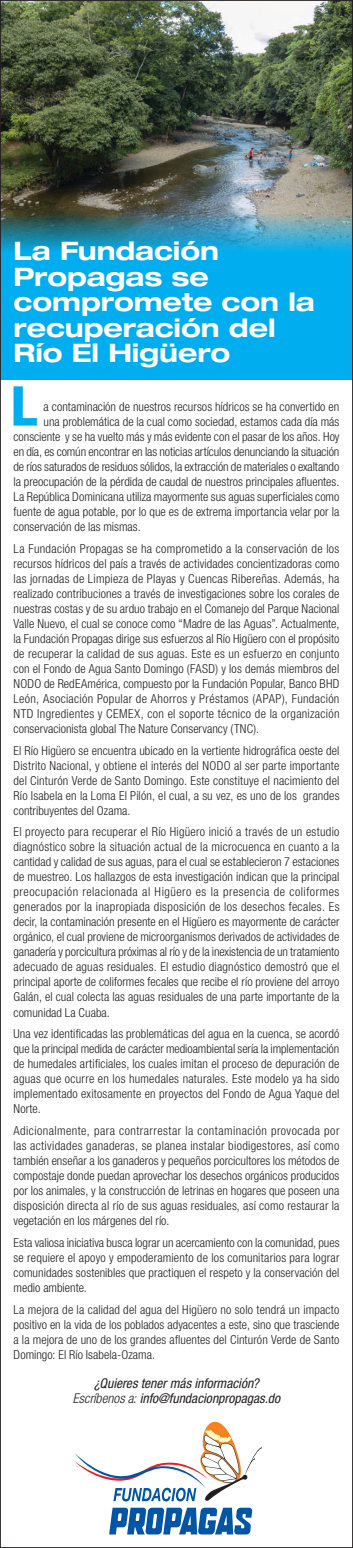
<style>
.page{position:relative;width:353px;height:1548px;background:#fff}
.page>*{position:absolute;margin:0;border:0;box-sizing:border-box;transform-origin:0 0}
.t1{font:700 expanded 25.5px/25.5px "Helvetica Neue LT Std";letter-spacing:-.005em;color:#fff}
.Párrafo_de_Número{font:italic condensed 13.5px/15px "Helvetica Neue LT Std";letter-spacing:.005em;color:#231f20;text-align:center}
.t2{font:300 condensed 12.3px/15px "Helvetica Neue LT Std";color:#231f20;text-align:justify}
.s1{font-weight:300}
</style>
<div class="page">
<img style="left:2px;top:2px;width:348px;height:210px">
<svg style="left:2px;top:212px;width:348px;height:167px;background:#0da6de"></svg>
<svg style="left:74px;top:1421px;width:187px;height:80px"></svg>
<svg style="left:109px;top:1507px;width:143px;height:27px"></svg>
<svg style="left:14px;top:386px;width:23px;height:39px"></svg>
<p class="t1" style="left:14px;top:237px;width:302px">La Fundación<br>Propagas se compromete con la recuperación del<br>Río El Higüero</p>
<p class="t2" style="left:44px;top:399px;width:296px">a contaminación de nuestros recursos hídricos se ha convertido en</p>
<p class="t2" style="left:44px;top:414px;width:297px">una problemática de la cual como sociedad, estamos cada día más</p>
<p class="t2" style="left:14px;top:429px;width:327px">consciente y se ha vuelto más y más evidente con el pasar de los años. Hoy</p>
<p class="t2" style="left:14px;top:444px;width:327px">en día, es común encontrar en las noticias artículos denunciando la situación</p>
<p class="t2" style="left:14px;top:459px;width:327px">de ríos saturados de residuos sólidos, la extracción de materiales o exaltando</p>
<p class="t2" style="left:14px;top:474px;width:327px">la preocupación de la pérdida de caudal de nuestros principales afluentes.</p>
<p class="t2" style="left:14px;top:489px;width:327px">La República Dominicana utiliza mayormente sus aguas superficiales como</p>
<p class="t2" style="left:14px;top:504px;width:326px">fuente de agua potable, por lo que es de extrema importancia velar por la</p>
<p class="t2" style="left:14px;top:519px;width:128px">conservación de las mismas.</p>
<p class="t2" style="left:14px;top:541px;width:327px">La Fundación Propagas se ha comprometido a la conservación de los recursos hídricos del país a través de actividades concientizadoras como las jornadas de Limpieza de Playas y Cuencas Ribereñas. Además, ha realizado contribuciones a través de investigaciones sobre los corales de nuestras costas y de su arduo trabajo en el Comanejo del Parque Nacional Valle Nuevo, el cual se conoce como “Madre de las Aguas”. Actualmente, la Fundación Propagas dirige sus esfuerzos al Río Higüero con el propósito de recuperar la calidad de sus aguas. Este es un esfuerzo en conjunto con el Fondo de Agua Santo Domingo (FASD) y los demás miembros del NODO de RedEAmérica, compuesto por la Fundación Popular, Banco BHD León, Asociación Popular de Ahorros y Préstamos (APAP), Fundación NTD Ingredientes y CEMEX, con el soporte técnico de la organización conservacionista global The Nature Conservancy (TNC).</p>
<p class="t2" style="left:14px;top:743px;width:327px">El Río Higüero se encuentra ubicado en la vertiente hidrográfica oeste del Distrito Nacional, y obtiene el interés del NODO al ser parte importante del Cinturón Verde de Santo Domingo. Este constituye el nacimiento del Río Isabela en la Loma El Pilón, el cual, a su vez, es uno de los grandes contribuyentes del Ozama.</p>
<p class="t2" style="left:14px;top:824px;width:327px">El proyecto para recuperar el Río Higüero inició a través de un estudio diagnóstico sobre la situación actual de la microcuenca en cuanto a la cantidad y calidad de sus aguas, para el cual se establecieron 7 estaciones de muestreo. Los hallazgos de esta investigación indican que la principal preocupación relacionada al Higüero es la presencia de coliformes generados por la inapropiada disposición de los desechos fecales. Es decir, la contaminación presente en el Higüero es mayormente de carácter orgánico, el cual proviene de microorganismos derivados de actividades de ganadería y porcicultura próximas al río y de la inexistencia de un tratamiento adecuado de aguas residuales. El estudio diagnóstico demostró que el principal aporte de coliformes fecales que recibe el río proviene del arroyo Galán, el cual colecta las aguas residuales de una parte importante de la comunidad La Cuaba.</p>
<p class="t2" style="left:14px;top:1026px;width:327px">Una vez identificadas las problemáticas del agua en la cuenca, se acordó que la principal medida de carácter medioambiental sería la implementación de humedales artificiales, los cuales imitan el proceso de depuración de aguas que ocurre en los humedales naturales. Este modelo ya ha sido implementado exitosamente en proyectos del Fondo de Agua Yaque del Norte.</p>
<p class="t2" style="left:14px;top:1123px;width:327px">Adicionalmente, para contrarrestar la contaminación provocada por las actividades ganaderas, se planea instalar biodigestores, así como también enseñar a los ganaderos y pequeños porcicultores los métodos de compostaje donde puedan aprovechar los desechos orgánicos producidos por los animales, y la construcción de letrinas en hogares que poseen una disposición directa al río de sus aguas residuales, así como restaurar la vegetación en los márgenes del río.</p>
<p class="t2" style="left:14px;top:1235px;width:327px">Esta valiosa iniciativa busca lograr un acercamiento con la comunidad, pues se requiere el apoyo y empoderamiento de los comunitarios para lograr comunidades sostenibles que practiquen el respeto y la conservación del medio ambiente.</p>
<p class="t2" style="left:14px;top:1301px;width:327px">La mejora de la calidad del agua del Higüero no solo tendrá un impacto positivo en la vida de los poblados adyacentes a este, sino que trasciende a la mejora de uno de los grandes afluentes del Cinturón Verde de Santo Domingo: El Río Isabela-Ozama.</p>
<p class="Párrafo_de_Número" style="left:73px;top:1375px;width:208px">¿Quieres tener más información?<br><span class="s1">Escríbenos a:</span> info@fundacionpropagas.do</p>
</div>
